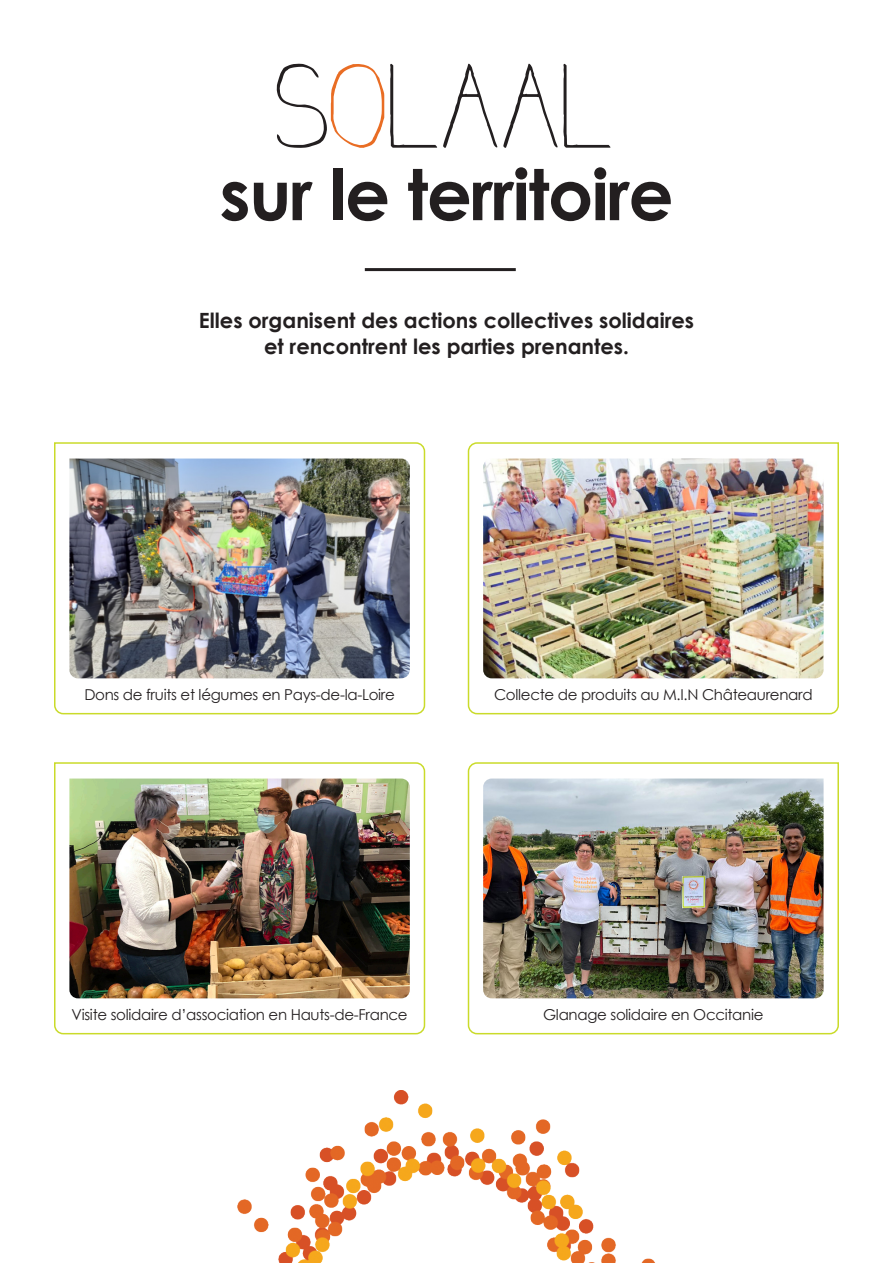
<style>
.page{position:relative;width:893px;height:1263px;background:#fff}
.page>*{position:absolute;margin:0;border:0;box-sizing:border-box;transform-origin:0 0}
.t1{font:120px "Frenchy";color:#231f20}
.t2{font:700 70.5px "Century Gothic";letter-spacing:-.02em;color:#231f20}
.t3{font:700 21px "Century Gothic";color:#231f20}
.t4{font:15px "Century Gothic";letter-spacing:-.02em;color:#231f20}
.s1{color:#e96d24}
</style>
<div class="page">
<svg style="left:54px;top:442px;width:372px;height:273px"></svg>
<img style="left:69px;top:458px;width:341px;height:220px">
<svg style="left:467px;top:442px;width:372px;height:273px"></svg>
<img style="left:483px;top:458px;width:341px;height:220px">
<svg style="left:54px;top:762px;width:372px;height:273px"></svg>
<img style="left:69px;top:778px;width:341px;height:220px">
<svg style="left:467px;top:762px;width:372px;height:273px"></svg>
<img style="left:483px;top:778px;width:341px;height:220px">
<hr style="left:365px;top:268px;width:151px;height:3px;background:#231f20">
<img style="left:237px;top:1091px;width:418px;height:172px">
<p class="t1" style="left:277px;top:45px;width:341px">S<span class="s1">O</span>LAAL</p>
<p class="t2" style="left:220px;top:141px;width:456px">sur le territoire</p>
<p class="t3" style="left:199px;top:305px;width:497px">Elles organisent des actions collectives solidaires</p>
<p class="t3" style="left:264px;top:330px;width:366px">et rencontrent les parties prenantes.</p>
<p class="t4" style="left:84px;top:684px;width:312px">Dons de fruits et légumes en Pays-de-la-Loire</p>
<p class="t4" style="left:494px;top:684px;width:320px">Collecte de produits au M.I.N Châteaurenard</p>
<p class="t4" style="left:72px;top:1004px;width:338px">Visite solidaire d’association en Hauts-de-France</p>
<p class="t4" style="left:543px;top:1004px;width:222px">Glanage solidaire en Occitanie</p>
</div>
